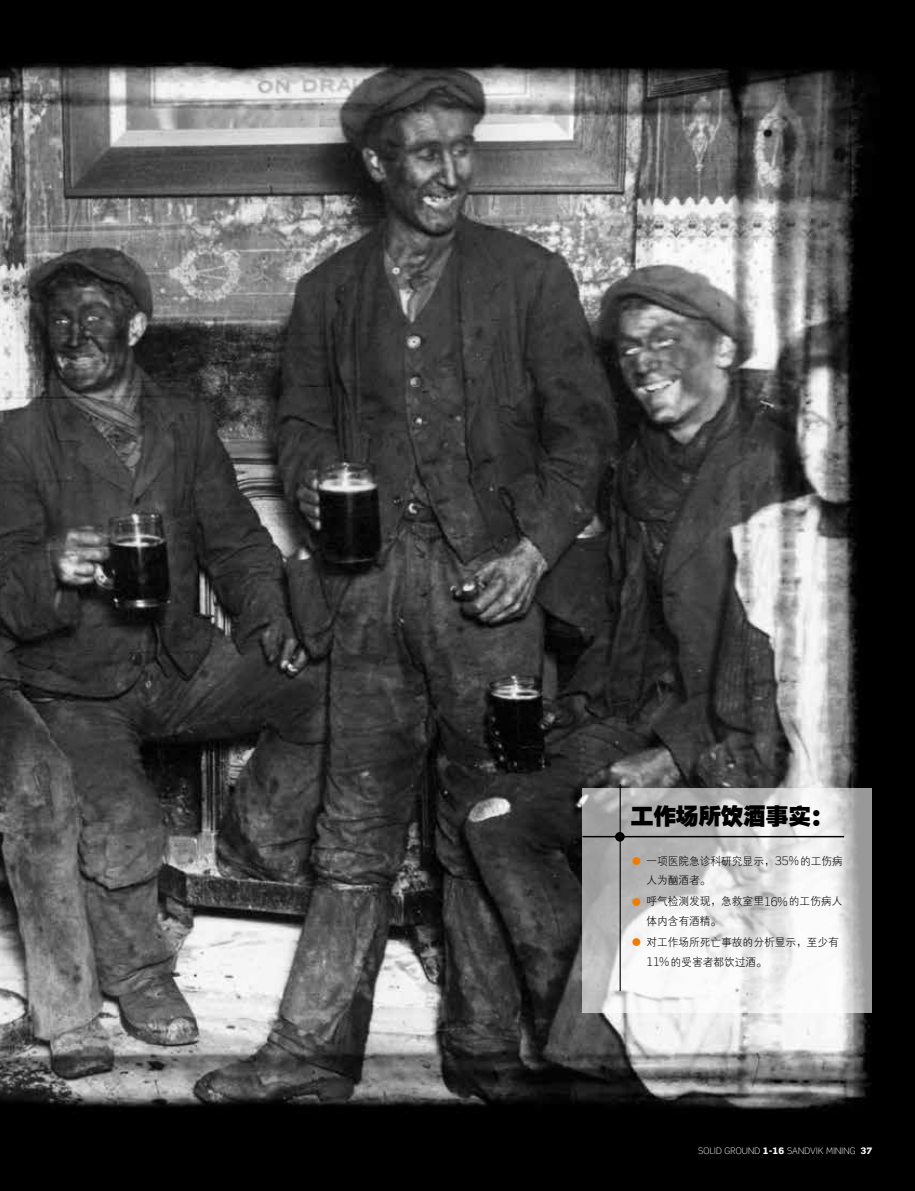
<style>
.page{position:relative;width:915px;height:1191px;background:#fff}
.page>*{position:absolute;margin:0;border:0;box-sizing:border-box;transform-origin:0 0}
.t1{font:22.5px "FZCCHJW GB1 0";color:#000}
.t2{font:11.25px/19.2px "FZXH1 JW GB1 0";color:#000;scale:.95 1}
.t3{font:300 9px "Scene Pro";letter-spacing:.025em;color:#fff}
.s1{color:#ef7c00}
.s2{font-family:"Scene Pro";font-weight:300;font-size:12px}
.s3{font-weight:900}
</style>
<div class="page">
<img style="left:0;top:0;width:914px;height:1191px">
<svg style="left:582px;top:788px;width:290px;height:224px"></svg>
<hr style="left:619px;top:784px;width:1px;height:207px;background:#000">
<div style="left:615px;top:832px;width:9px;height:9px;background:#000;border-radius:50%"></div>
<hr style="left:582px;top:836px;width:261px;height:1px;background:#000">
<svg style="left:641px;top:866px;width:13px;height:1px"></svg>
<svg style="left:641px;top:906px;width:13px;height:1px"></svg>
<svg style="left:641px;top:947px;width:13px;height:1px"></svg>
<h1 class="t1" style="left:630px;top:804px;width:204px">工作场所饮酒事实：</h1>
<p class="t2" style="left:646px;top:851px;width:208px;text-indent:-15px"><span class="s1">●</span> 一项医院急诊科研究显示，<span class="s2">35%</span>的工伤病人为酗酒者。</p>
<p class="t2" style="left:646px;top:892px;width:208px;text-indent:-15px"><span class="s1">●</span> 呼气检测发现，急救室里<span class="s2">16%</span>的工伤病人体内含有酒精。</p>
<p class="t2" style="left:646px;top:932px;width:204px;text-indent:-15px"><span class="s1">●</span> 对工作场所死亡事故的分析显示，至少有<br><span class="s2">11%</span>的受害者都饮过酒。</p>
<p class="t3" style="left:697px;top:1145px;width:176px">SOLID GROUND <span class="s3">1-16</span> SANDVIK MINING <span class="s3">37</span></p>
</div>
